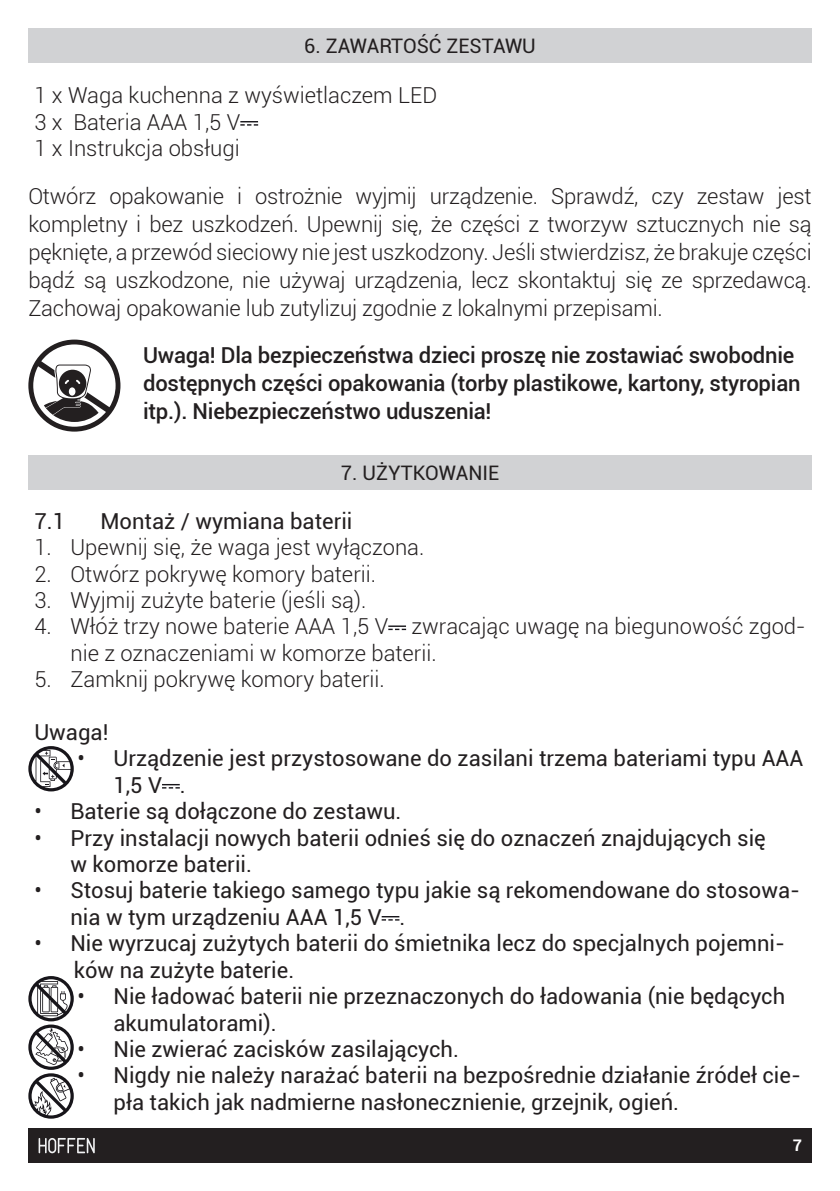
<style>
.page{position:relative;width:840px;height:1191px;background:#fff}
.page>*{position:absolute;margin:0;border:0;box-sizing:border-box;transform-origin:0 0}
.normalny{font:300 22px/28px "Roboto";color:#231f20;text-align:justify}
.normalny-2{font:22px/26.4px "Roboto";color:#231f20}
.normalny-3{font:500 22px/28px "Roboto";letter-spacing:-.01em;color:#231f20}
.TYTULY_ROZDZIALOW{font:20px "Roboto";color:#231f20}
.t1{font:700 16px "Roboto";color:#fff}
</style>
<div class="page">
<div style="left:28px;top:1128px;width:783px;height:34px;background:#231f20"></div>
<svg style="left:39px;top:1138px;width:56px;height:15px"></svg>
<svg style="left:28px;top:339px;width:92px;height:92px"></svg>
<div style="left:28px;top:28px;width:783px;height:34px;background:#d1d2d4"></div>
<svg style="left:240px;top:121px;width:18px;height:5px"></svg>
<div style="left:28px;top:455px;width:783px;height:34px;background:#d1d2d4"></div>
<svg style="left:388px;top:625px;width:18px;height:5px"></svg>
<svg style="left:162px;top:784px;width:18px;height:4px"></svg>
<svg style="left:381px;top:916px;width:18px;height:4px"></svg>
<svg style="left:28px;top:746px;width:46px;height:45px"></svg>
<svg style="left:28px;top:976px;width:46px;height:142px"></svg>
<p class="TYTULY_ROZDZIALOW" style="left:304px;top:32px;width:233px">6. ZAWARTOŚĆ ZESTAWU</p>
<p class="normalny" style="left:34px;top:81px;width:404px">1 x Waga kuchenna z wyświetlaczem LED</p>
<p class="normalny" style="left:34px;top:107px;width:207px">3 x Bateria AAA 1,5 V</p>
<p class="normalny" style="left:34px;top:134px;width:207px">1 x Instrukcja obsługi</p>
<p class="normalny" style="left:28px;top:181px;width:784px">Otwórz opakowanie i ostrożnie wyjmij urządzenie. Sprawdź, czy zestaw jest kompletny i bez uszkodzeń. Upewnij się, że części z tworzyw sztucznych nie są pęknięte, a przewód sieciowy nie jest uszkodzony. Jeśli stwierdzisz, że brakuje części bądź są uszkodzone, nie używaj urządzenia, lecz skontaktuj się ze sprzedawcą.<br>Zachowaj opakowanie lub zutylizuj zgodnie z lokalnymi przepisami.</p>
<p class="normalny-3" style="left:143px;top:340px;width:658px">Uwaga! Dla bezpieczeństwa dzieci proszę nie zostawiać swobodnie dostępnych części opakowania (torby plastikowe, kartony, styropian itp.). Niebezpieczeństwo uduszenia!</p>
<p class="TYTULY_ROZDZIALOW" style="left:340px;top:459px;width:160px">7. UŻYTKOWANIE</p>
<p class="normalny-2" style="left:34px;top:507px;width:32px">7.1</p>
<p class="normalny-2" style="left:100px;top:507px;width:253px">Montaż / wymiana baterii</p>
<p class="normalny" style="left:34px;top:532px;width:391px">1. Upewnij się, że waga jest wyłączona.</p>
<p class="normalny" style="left:34px;top:559px;width:343px">2. Otwórz pokrywę komory baterii.</p>
<p class="normalny" style="left:34px;top:585px;width:333px">3. Wyjmij zużyte baterie (jeśli są).</p>
<p class="normalny" style="left:70px;top:612px;width:736px;line-height:26.4px;text-indent:-36px">4. Włóż trzy nowe baterie AAA 1,5 V zwracając uwagę na biegunowość zgod&shy;nie z oznaczeniami w komorze baterii.</p>
<p class="normalny" style="left:34px;top:664px;width:352px">5. Zamknij pokrywę komory baterii.</p>
<p class="normalny-2" style="left:34px;top:718px;width:76px">Uwaga!</p>
<p class="normalny-2" style="left:113px;top:744px;width:691px;text-indent:-36px">• Urządzenie jest przystosowane do zasilani trzema bateriami typu AAA<br>1,5 V .</p>
<p class="normalny-2" style="left:34px;top:797px;width:368px">• Baterie są dołączone do zestawu.</p>
<p class="normalny-2" style="left:70px;top:823px;width:696px;text-indent:-36px">• Przy instalacji nowych baterii odnieś się do oznaczeń znajdujących się w komorze baterii.</p>
<p class="normalny-2" style="left:70px;top:876px;width:730px;text-indent:-36px">• Stosuj baterie takiego samego typu jakie są rekomendowane do stosowa&shy;nia w tym urządzeniu AAA 1,5 V .</p>
<p class="normalny-2" style="left:74px;top:929px;width:712px;text-indent:-39px">• Nie wyrzucaj zużytych baterii do śmietnika lecz do specjalnych pojemni&shy;ków na zużyte baterie.</p>
<p class="normalny-2" style="left:113px;top:982px;width:673px;text-indent:-36px">• Nie ładować baterii nie przeznaczonych do ładowania (nie będących akumulatorami).</p>
<p class="normalny-2" style="left:77px;top:1035px;width:383px">• Nie zwierać zacisków zasilających.</p>
<p class="normalny-2" style="left:113px;top:1061px;width:688px;text-indent:-36px">• Nigdy nie należy narażać baterii na bezpośrednie działanie źródeł cie&shy;pła takich jak nadmierne nasłonecznienie, grzejnik, ogień.</p>
<p class="t1" style="left:792px;top:1133px;width:11px">7</p>
</div>
